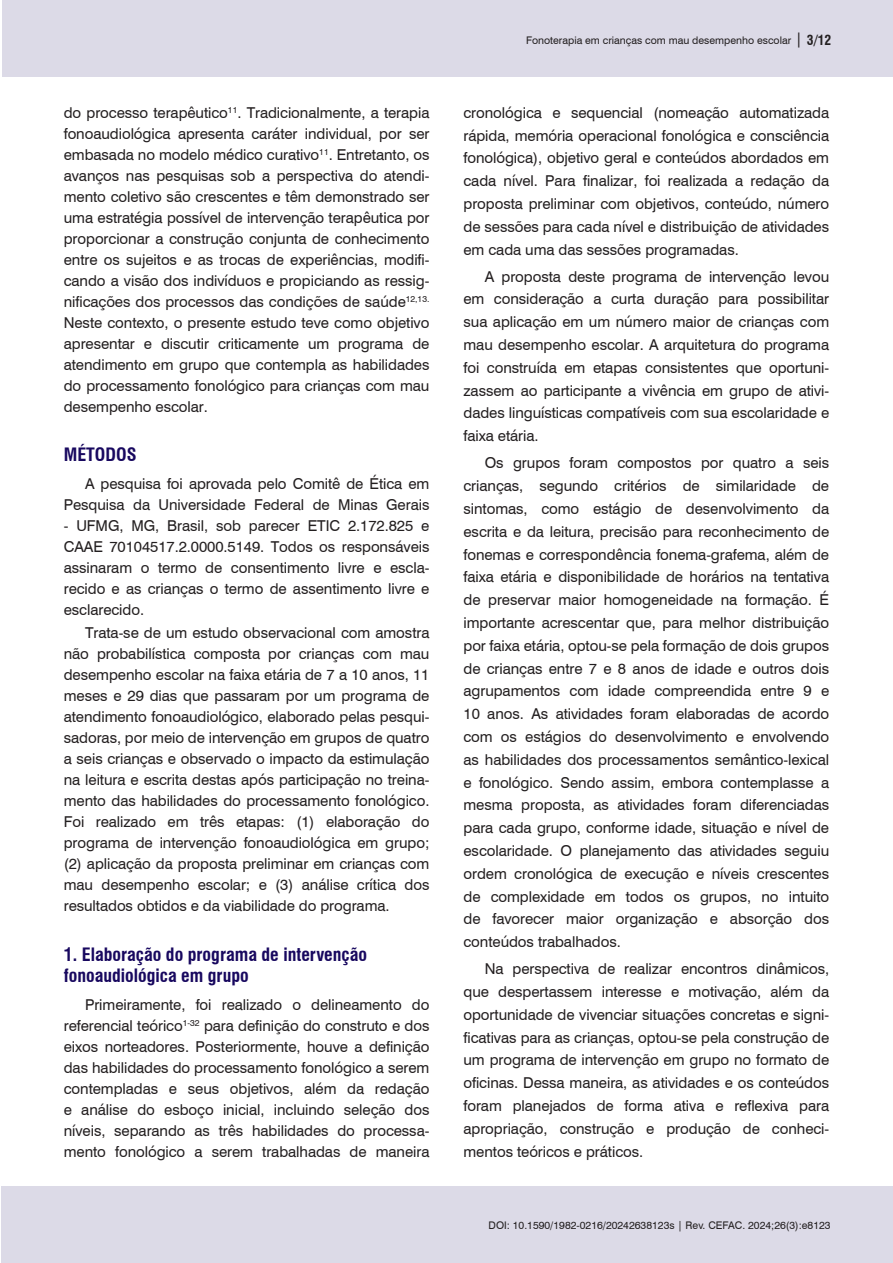
<style>
.page{position:relative;width:893px;height:1263px;background:#fff}
.page>*{position:absolute;margin:0;border:0;box-sizing:border-box;transform-origin:0 0}
.Nivel_2{font:700 condensed 18px/21.6px "Swiss 721 BT";color:#18085f}
.Nivel_1{font:700 condensed 18px "Swiss 721 BT";color:#18085f}
.Corpo_do_texto{font:15px/22.8px "Swiss 721 BT";letter-spacing:-.005em;color:#231f20;text-align:justify}
.t1{font:10.5px "Swiss 721 BT";color:#231f20}
.s1{font-size:15px}
.s2{font-weight:700;font-stretch:condensed;font-size:13.5px}
</style>
<div class="page">
<div style="left:1px;top:1186px;width:892px;height:77px;background:#dcdae7"></div>
<div style="left:2px;top:0;width:891px;height:77px;background:#dcdae7"></div>
<p class="Corpo_do_texto" style="left:64px;top:101px;width:367px;line-height:21px">do processo terapêutico<sup>11</sup>. Tradicionalmente, a terapia fonoaudiológica apresenta caráter individual, por ser embasada no modelo médico curativo<sup>11</sup>. Entretanto, os avanços nas pesquisas sob a perspectiva do atendi&shy;mento coletivo são crescentes e têm demonstrado ser uma estratégia possível de intervenção terapêutica por proporcionar a construção conjunta de conhecimento entre os sujeitos e as trocas de experiências, modifi&shy;cando a visão dos indivíduos e propiciando as ressig&shy;nificações dos processos das condições de saúde<sup>12,13.<br></sup>Neste contexto, o presente estudo teve como objetivo apresentar e discutir criticamente um programa de atendimento em grupo que contempla as habilidades do processamento fonológico para crianças com mau desempenho escolar.</p>
<p class="Nivel_1" style="left:64px;top:444px;width:74px">MÉTODOS</p>
<p class="Corpo_do_texto" style="left:64px;top:472px;width:367px;line-height:21px;text-align:right">A pesquisa foi aprovada pelo Comitê de Ética em<br>Pesquisa da Universidade Federal de Minas Gerais</p>
<p class="Corpo_do_texto" style="left:64px;top:514px;width:367px;line-height:21px">- UFMG, MG, Brasil, sob parecer ETIC 2.172.825 e CAAE 70104517.2.0000.5149. Todos os responsáveis assinaram o termo de consentimento livre e escla&shy;recido e as crianças o termo de assentimento livre e esclarecido.</p>
<p class="Corpo_do_texto" style="left:64px;top:622px;width:367px;line-height:21px;text-indent:21px">Trata-se de um estudo observacional com amostra não probabilística composta por crianças com mau desempenho escolar na faixa etária de 7 a 10 anos, 11 meses e 29 dias que passaram por um programa de atendimento fonoaudiológico, elaborado pelas pesqui&shy;sadoras, por meio de intervenção em grupos de quatro a seis crianças e observado o impacto da estimulação na leitura e escrita destas após participação no treina&shy;mento das habilidades do processamento fonológico.<br>Foi realizado em três etapas: (1) elaboração do programa de intervenção fonoaudiológica em grupo; (2) aplicação da proposta preliminar em crianças com mau desempenho escolar; e (3) análise crítica dos resultados obtidos e da viabilidade do programa.</p>
<p class="Nivel_2" style="left:64px;top:943px;width:305px">1. Elaboração do programa de intervenção fonoaudiológica em grupo</p>
<p class="Corpo_do_texto" style="left:64px;top:993px;width:367px;line-height:21px;text-indent:21px">Primeiramente, foi realizado o delineamento do referencial teórico<sup>1-32</sup> para definição do construto e dos eixos norteadores. Posteriormente, houve a definição das habilidades do processamento fonológico a serem contempladas e seus objetivos, além da redação e análise do esboço inicial, incluindo seleção dos níveis, separando as três habilidades do processa&shy;mento fonológico a serem trabalhadas de maneira</p>
<p class="t1" style="left:526px;top:33px;width:307px">Fonoterapia em crianças com mau desempenho escolar <span class="s1">|</span> <span class="s2">3/12</span></p>
<p class="Corpo_do_texto" style="left:463px;top:100px;width:367px">cronológica e sequencial (nomeação automatizada rápida, memória operacional fonológica e consciência fonológica), objetivo geral e conteúdos abordados em cada nível. Para finalizar, foi realizada a redação da proposta preliminar com objetivos, conteúdo, número de sessões para cada nível e distribuição de atividades em cada uma das sessões programadas.</p>
<p class="Corpo_do_texto" style="left:463px;top:264px;width:367px;text-indent:21px">A proposta deste programa de intervenção levou em consideração a curta duração para possibilitar sua aplicação em um número maior de crianças com mau desempenho escolar. A arquitetura do programa foi construída em etapas consistentes que oportuni&shy;zassem ao participante a vivência em grupo de ativi&shy;dades linguísticas compatíveis com sua escolaridade e faixa etária.</p>
<p class="Corpo_do_texto" style="left:463px;top:451px;width:367px;text-indent:21px">Os grupos foram compostos por quatro a seis crianças, segundo critérios de similaridade de sintomas, como estágio de desenvolvimento da escrita e da leitura, precisão para reconhecimento de fonemas e correspondência fonema-grafema, além de faixa etária e disponibilidade de horários na tentativa de preservar maior homogeneidade na formação. É importante acrescentar que, para melhor distribuição por faixa etária, optou-se pela formação de dois grupos de crianças entre 7 e 8 anos de idade e outros dois agrupamentos com idade compreendida entre 9 e 10 anos. As atividades foram elaboradas de acordo com os estágios do desenvolvimento e envolvendo as habilidades dos processamentos semântico-lexical e fonológico. Sendo assim, embora contemplasse a mesma proposta, as atividades foram diferenciadas para cada grupo, conforme idade, situação e nível de escolaridade. O planejamento das atividades seguiu ordem cronológica de execução e níveis crescentes de complexidade em todos os grupos, no intuito de favorecer maior organização e absorção dos conteúdos trabalhados.</p>
<p class="Corpo_do_texto" style="left:463px;top:957px;width:367px;text-indent:21px">Na perspectiva de realizar encontros dinâmicos, que despertassem interesse e motivação, além da oportunidade de vivenciar situações concretas e signi&shy;ficativas para as crianças, optou-se pela construção de um programa de intervenção em grupo no formato de oficinas. Dessa maneira, as atividades e os conteúdos foram planejados de forma ativa e reflexiva para apropriação, construção e produção de conheci&shy;mentos teóricos e práticos.</p>
<p class="t1" style="left:489px;top:1218px;width:343px">DOI: 10.1590/1982-0216/20242638123s | Rev. CEFAC. 2024;26(3):e8123</p>
</div>
